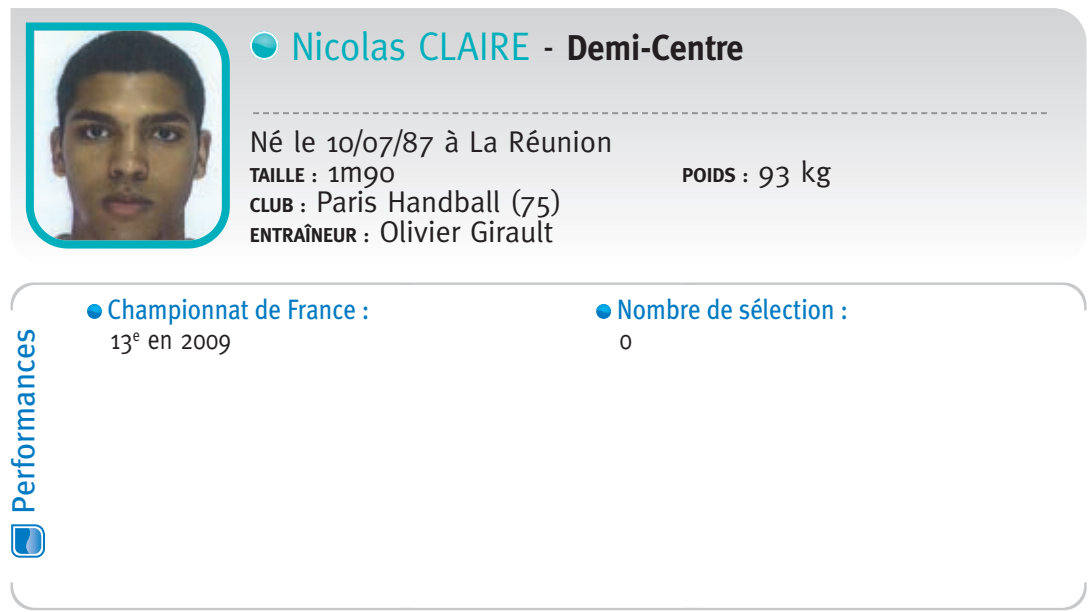
<style>
.page{position:relative;width:1090px;height:612px;background:#fff}
.page>*{position:absolute;margin:0;border:0;box-sizing:border-box;transform-origin:0 0}
.t1{font:40px "Meta";color:#00afbc;scale:.95 1}
.t2{font:32px "Meta Plus";color:#007ac2}
.t3{font:30px/30px "Meta";color:#231f20}
.t4{font:28px "Meta Plus";color:#007ac2;scale:.9 1}
.t5{font:28px "Meta";color:#231f20;scale:.85 1}
.t6{font:700 20px "Meta";color:#231f20}
.s1{color:#231f20}
.s2{font-weight:700;font-size:36px;color:#231f20}
.s3{font-weight:400;font-size:30px}
.s4{font-weight:700;font-size:20px}
</style>
<div class="page">
<svg style="left:11px;top:8px;width:1075px;height:241px"></svg>
<svg style="left:253px;top:112px;width:793px;height:2px;background:#b6b7ba"></svg>
<svg style="left:250px;top:31px;width:28px;height:29px"></svg>
<div style="left:250px;top:31px;width:28px;height:29px;border:4px solid #fff;border-radius:50%"></div>
<svg style="left:87px;top:310px;width:15px;height:9px"></svg>
<svg style="left:596px;top:310px;width:15px;height:9px"></svg>
<svg style="left:26px;top:23px;width:204px;height:225px;background:#7d8f8b"></svg>
<svg style="left:11px;top:282px;width:1075px;height:28px"></svg>
<svg style="left:11px;top:524px;width:34px;height:33px"></svg>
<svg style="left:11px;top:582px;width:1075px;height:28px"></svg>
<p class="t2" style="left:5px;top:513px;width:187px;rotate:-90deg">Performances</p>
<h1 class="t1" style="left:291px;top:23px;width:477px">Nicolas CLAIRE <span class="s1">-</span> <span class="s2">Demi-Centre</span></h1>
<p class="t3" style="left:250px;top:127px;width:364px">Né le 10/07/87 à La Réunion</p>
<p class="t6" style="left:250px;top:163px;width:147px">TAILLE : <span class="s3">1m90</span></p>
<p class="t6" style="left:682px;top:163px;width:151px">POIDS : <span class="s3">93 kg</span></p>
<p class="t3" style="left:250px;top:187px;width:313px"><span class="s4">CLUB :</span> Paris Handball (75)<br><span class="s4">ENTRAÎNEUR :</span> Olivier Girault</p>
<p class="t4" style="left:108px;top:293px;width:293px">Championnat de France :</p>
<p class="t5" style="left:110px;top:323px;width:144px">13<sup>e</sup> en 2009</p>
<p class="t4" style="left:616px;top:293px;width:258px">Nombre de sélection :</p>
<p class="t5" style="left:619px;top:323px;width:16px">0</p>
</div>
